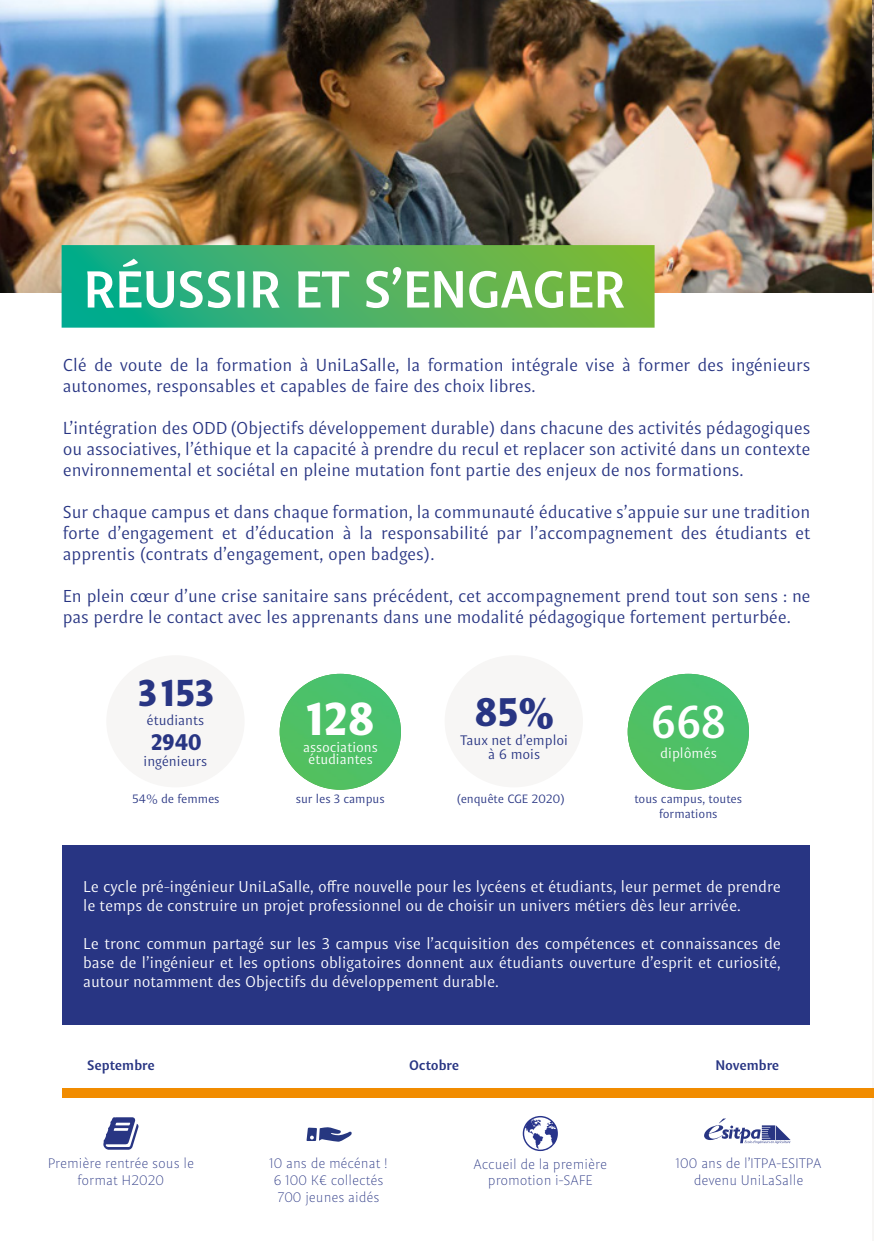
<style>
.page{position:relative;width:874px;height:1241px;background:#fff}
.page>*{position:absolute;margin:0;border:0;box-sizing:border-box;transform-origin:0 0}
.t1{font:700 52.5px "Indivisa Text Sans";letter-spacing:-.01em;color:#fff}
.t2{font:900 46.73px "Indivisa Text Sans";color:#fff;scale:.93 1}
.t3{font:700 46.73px "Indivisa Text Sans";color:#fff;scale:.93 1}
.t4{font:900 40.25px "Indivisa Text Sans";color:#283583;scale:.93 1}
.t5{font:900 37.8px "Indivisa Text Sans";color:#283583;scale:.93 1}
.t6{font:900 22.75px "Indivisa Text Sans";color:#283583;scale:.93 1}
.t7{font:17.5px/21px "Indivisa Text Sans";letter-spacing:-.005em;color:#283583}
.t8{font:15.75px/18.9px "Indivisa Text Sans";color:#fff}
.t9{font:14.17px "Indivisa Text Sans";color:#fff}
.t10{font:300 14px/16.8px "Indivisa Text Sans";letter-spacing:-.005em;color:#283583;text-align:center}
.t11{font:14px/14px "Indivisa Text Sans";color:#283583;text-align:center}
.t12{font:700 14px "Indivisa Text Sans";letter-spacing:-.01em;color:#283583}
.t13{font:14px/12.2px "Indivisa Text Sans";letter-spacing:-.005em;color:#fff;text-align:center}
.t14{font:12.25px/14.7px "Indivisa Text Sans";letter-spacing:-.005em;color:#283583;text-align:center}
</style>
<div class="page">
<img style="left:0;top:0;width:872px;height:293px">
<hr style="left:872px;top:0;width:1px;height:1240px;background:#f7f6f5">
<svg style="left:62px;top:245px;width:592px;height:82px;background:#49b162"></svg>
<div style="left:62px;top:844px;width:747px;height:180px;background:#283583"></div>
<div style="left:63px;top:1087px;width:810px;height:10px;background:#f18c00"></div>
<img style="left:279px;top:673px;width:122px;height:116px">
<img style="left:627px;top:673px;width:121px;height:116px">
<div style="left:106px;top:655px;width:138px;height:132px;background:#f7f6f5;border-radius:50%"></div>
<div style="left:444px;top:655px;width:138px;height:132px;background:#f7f6f5;border-radius:50%"></div>
<svg style="left:103px;top:1117px;width:36px;height:32px"></svg>
<svg style="left:306px;top:1127px;width:46px;height:14px"></svg>
<svg style="left:522px;top:1116px;width:35px;height:34px"></svg>
<svg style="left:704px;top:1118px;width:86px;height:25px"></svg>
<hr style="left:872px;top:0;width:1px;height:293px;background:#d1d1d1">
<h1 class="t1" style="left:83px;top:245px;width:543px">RÉUSSIR ET S’ENGAGER</h1>
<p class="t7" style="left:63px;top:353px;width:749px">Clé de voute de la formation à UniLaSalle, la formation intégrale vise à former des ingénieurs autonomes, responsables et capables de faire des choix libres.</p>
<p class="t7" style="left:63px;top:416px;width:749px;text-align:justify">L’intégration des ODD(Objectifs développement durable) dans chacune des activités pédagogiques ou associatives, l’éthique et la capacité à prendre du recul et replacer son activité dans un contexte environnemental et sociétal en pleine mutation font partie des enjeux de nos formations.</p>
<p class="t7" style="left:63px;top:500px;width:749px;text-align:justify">Sur chaque campus et dans chaque formation, la communauté éducative s’appuie sur une tradition forte d’engagement et d’éducation à la responsabilité par l’accompagnement des étudiants et apprentis (contrats d’engagement, open badges).</p>
<p class="t7" style="left:63px;top:584px;width:749px">En plein cœur d’une crise sanitaire sans précédent, cet accompagnement prend tout son sens : ne pas perdre le contact avec les apprenants dans une modalité pédagogique fortement perturbée.</p>
<h3 class="t5" style="left:138px;top:659px;width:83px">3 153</h3>
<h3 class="t6" style="left:150px;top:722px;width:57px">2940</h3>
<p class="t11" style="left:146px;top:712px;width:59px">étudiants</p>
<p class="t11" style="left:144px;top:753px;width:65px">ingénieurs</p>
<h3 class="t4" style="left:474px;top:676px;width:87px">85%</h3>
<h2 class="t2" style="left:306px;top:677px;width:75px">128</h2>
<h2 class="t3" style="left:650px;top:682px;width:83px">668</h2>
<p class="t11" style="left:460px;top:732px;width:109px">Taux net d’emploi à 6 mois</p>
<p class="t13" style="left:303px;top:739px;width:76px">associations étudiantes</p>
<p class="t9" style="left:659px;top:741px;width:58px">diplômés</p>
<p class="t14" style="left:132px;top:790px;width:89px">54% de femmes</p>
<p class="t14" style="left:295px;top:790px;width:91px">sur les 3 campus</p>
<p class="t14" style="left:456px;top:790px;width:110px">(enquête CGE 2020)</p>
<p class="t14" style="left:634px;top:790px;width:109px">tous campus, toutes formations</p>
<p class="t8" style="left:83px;top:876px;width:698px">Le cycle pré-ingénieur UniLaSalle, offre nouvelle pour les lycéens et étudiants, leur permet de prendre le temps de construire un projet professionnel ou de choisir un univers métiers dès leur arrivée.</p>
<p class="t8" style="left:83px;top:932px;width:698px;text-align:justify">Le tronc commun partagé sur les 3 campus vise l’acquisition des compétences et connaissances de base de l’ingénieur et les options obligatoires donnent aux étudiants ouverture d’esprit et curiosité, autour notamment des Objectifs du développement durable.</p>
<p class="t12" style="left:87px;top:1053px;width:69px">Septembre</p>
<p class="t12" style="left:409px;top:1053px;width:51px">Octobre</p>
<p class="t12" style="left:715px;top:1053px;width:65px">Novembre</p>
<p class="t10" style="left:48px;top:1154px;width:148px">Première rentrée sous le format H2020</p>
<p class="t10" style="left:269px;top:1154px;width:120px;text-align:left">10 ans de mécénat !<br>6 100 K€ collectés<br>700 jeunes aidés</p>
<p class="t10" style="left:473px;top:1154px;width:135px">Accueil de la première promotion i-SAFE</p>
<p class="t10" style="left:675px;top:1154px;width:147px">100 ans de l’ITPA-ESITPA devenu UniLaSalle</p>
</div>
